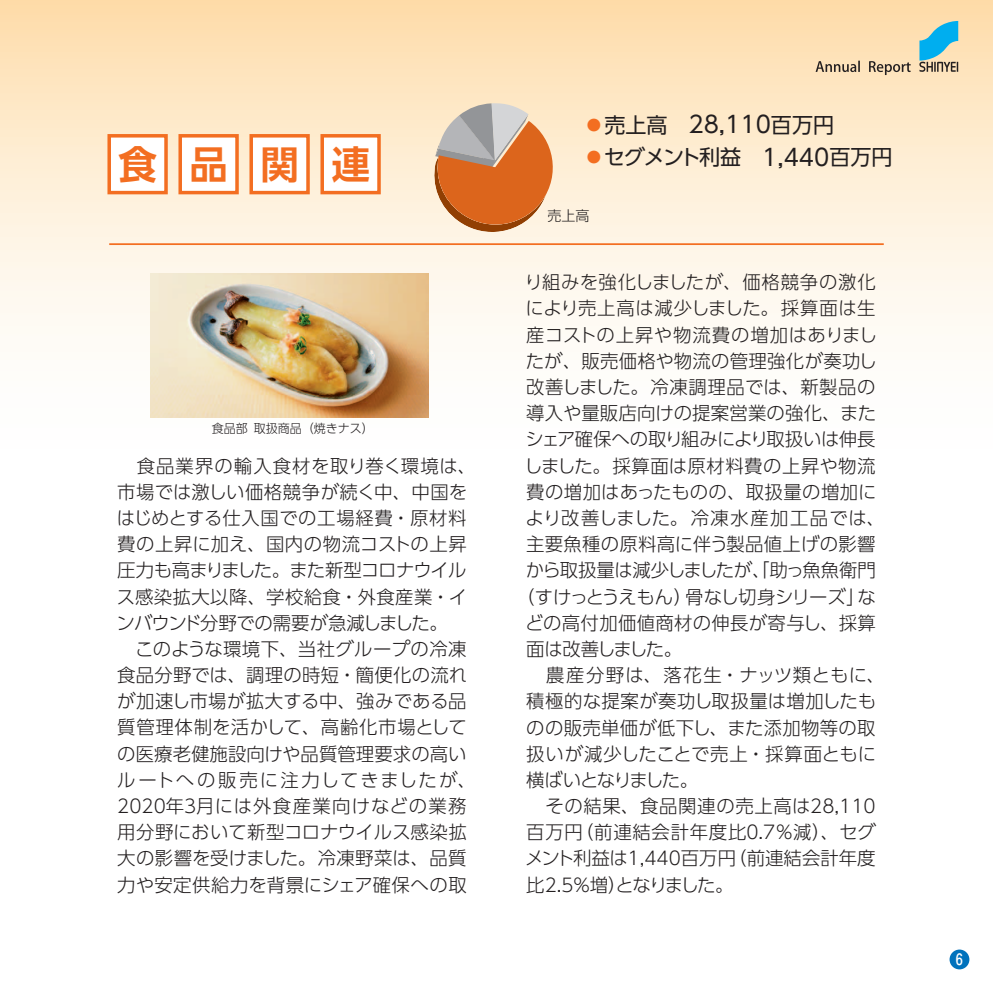
<style>
.page{position:relative;width:993px;height:993px;background:#fff}
.page>*{position:absolute;margin:0;border:0;box-sizing:border-box;transform-origin:0 0}
.t1{font:700 38.5px "UD Shin Go Pro De";color:#f36e21}
.t2{font:21px/32.2px "UD Shin Go Pro";color:#231f20}
.t3{font:300 18.38px/26.2px "UD Shin Go Pro";letter-spacing:.01em;color:#231f20}
.t4{font:300 18.38px "UD Shin Go Pro";letter-spacing:.03em;color:#231f20}
.t5{font:300 18.38px "UD Shin Go Pro";letter-spacing:.035em;color:#231f20}
.t6{font:300 18.38px "UD Shin Go Pro";letter-spacing:-.02em;color:#231f20}
.t7{font:300 18.38px "UD Shin Go Pro";letter-spacing:-.045em;color:#231f20}
.t8{font:300 18.38px "UD Shin Go Pro";letter-spacing:.04em;color:#231f20}
.t9{font:300 18.38px "UD Shin Go Pro";letter-spacing:-.025em;color:#231f20}
.t10{font:300 18.38px "UD Shin Go Pro";letter-spacing:.06em;color:#231f20}
.t11{font:300 18.38px "UD Shin Go Pro";letter-spacing:.055em;color:#231f20}
.t12{font:300 18.38px "UD Shin Go Pro";letter-spacing:-.095em;color:#231f20}
.t13{font:300 18.38px "UD Shin Go Pro";letter-spacing:-.085em;color:#231f20}
.t14{font:300 18.38px "UD Shin Go Pro";letter-spacing:-.09em;color:#231f20}
.t15{font:700 15.75px "Futo Go B101 Pro";color:#fff;scale:.9 1}
.t16{font:300 14px "UD Shin Go Pro";color:#231f20}
.t17{font:300 12.25px "UD Shin Go Pro";color:#231f20}
.s1{color:#f36e21}
.s2{font-size:23.1px}
</style>
<div class="page">
<div style="left:0;top:0;width:992px;height:481px;background:linear-gradient(to bottom,#fee0b2,#feffff)"></div>
<div style="left:948px;top:948px;width:21px;height:21px;background:#0072bc;border-radius:50%"></div>
<div style="left:947px;top:947px;width:23px;height:23px;border:2px solid #fff;border-radius:50%"></div>
<svg style="left:918px;top:21px;width:39px;height:51px;background:#7ab9c2"></svg>
<svg style="left:815px;top:61px;width:95px;height:14px"></svg>
<div style="left:109px;top:136px;width:57px;height:56px;background:#fff"></div>
<div style="left:107px;top:134px;width:61px;height:60px;border:4px solid #f36e21"></div>
<div style="left:180px;top:136px;width:57px;height:56px;background:#fff"></div>
<div style="left:178px;top:134px;width:61px;height:60px;border:4px solid #f36e21"></div>
<div style="left:251px;top:136px;width:57px;height:56px;background:#fff"></div>
<div style="left:249px;top:134px;width:61px;height:60px;border:4px solid #f36e21"></div>
<div style="left:322px;top:136px;width:57px;height:56px;background:#fff"></div>
<div style="left:320px;top:134px;width:60px;height:60px;border:4px solid #f36e21"></div>
<hr style="left:109px;top:243px;width:774px;height:2px;background:#f36e21">
<svg style="left:434px;top:103px;width:118px;height:129px;background:#d5956b"></svg>
<img style="left:151px;top:273px;width:277px;height:144px">
<h1 class="t1" style="left:118px;top:133px;width:253px">食品関連</h1>
<p class="t17" style="left:212px;top:418px;width:164px">食品部 取扱商品（焼きナス）</p>
<p class="t3" style="left:116px;top:451px;width:361px">　食品業界の輸入食材を取り巻く環境は、市場では激しい価格競争が続く中、中国をはじめとする仕入国での工場経費・原材料費の上昇に加え、国内の物流コストの上昇圧力も高まりました。また新型コロナウイルス感染拡大以降、学校給食・外食産業・インバウンド分野での需要が急減しました。<br>　このような環境下、当社グループの冷凍食品分野では、調理の時短・簡便化の流れが加速し市場が拡大する中、強みである品質管理体制を活かして、高齢化市場としての医療老健施設向けや品質管理要求の高いルートへの販売に注力してきましたが、<br>2020年3月には外食産業向けなどの業務用分野において新型コロナウイルス感染拡大の影響を受けました。冷凍野菜は、品質力や安定供給力を背景にシェア確保への取</p>
<p class="t2" style="left:583px;top:108px;width:310px"><span class="s1">◦</span>売上高　<span class="s2">28,110</span>百万円<br><span class="s1">◦</span>セグメント利益　<span class="s2">1,440</span>百万円</p>
<p class="t16" style="left:547px;top:204px;width:43px">売上高</p>
<p class="t5" style="left:524px;top:267px;width:352px">り組みを強化しましたが、価格競争の激化</p>
<p class="t4" style="left:525px;top:293px;width:351px">により売上高は減少しました。採算面は生</p>
<p class="t4" style="left:526px;top:320px;width:352px">産コストの上昇や物流費の増加はありまし</p>
<p class="t3" style="left:526px;top:347px;width:352px">たが、販売価格や物流の管理強化が奏功し</p>
<p class="t4" style="left:526px;top:372px;width:351px">改善しました。冷凍調理品では、新製品の</p>
<p class="t3" style="left:526px;top:399px;width:351px">導入や量販店向けの提案営業の強化、また</p>
<p class="t9" style="left:525px;top:424px;width:351px">シェア確保への取り組みにより取扱いは伸長</p>
<p class="t4" style="left:524px;top:450px;width:353px">しました。採算面は原材料費の上昇や物流</p>
<p class="t3" style="left:526px;top:478px;width:351px">費の増加はあったものの、取扱量の増加に</p>
<p class="t10" style="left:525px;top:503px;width:361px">より改善しました。冷凍水産加工品では、</p>
<p class="t3" style="left:526px;top:530px;width:350px">主要魚種の原料高に伴う製品値上げの影響</p>
<p class="t6" style="left:526px;top:555px;width:351px">から取扱量は減少しましたが、「助っ魚魚衛門</p>
<p class="t7" style="left:516px;top:581px;width:361px">（すけっとうえもん）骨なし切身シリーズ」な</p>
<p class="t3" style="left:525px;top:608px;width:352px">どの高付加価値商材の伸長が寄与し、採算</p>
<p class="t14" style="left:526px;top:634px;width:157px">面は改善しました。</p>
<p class="t11" style="left:526px;top:660px;width:360px">　農産分野は、落花生・ナッツ類ともに、</p>
<p class="t3" style="left:526px;top:687px;width:351px">積極的な提案が奏功し取扱量は増加したも</p>
<p class="t3" style="left:526px;top:713px;width:350px">のの販売単価が低下し、また添加物等の取</p>
<p class="t3" style="left:526px;top:739px;width:351px">扱いが減少したことで売上・採算面ともに</p>
<p class="t13" style="left:526px;top:764px;width:173px">横ばいとなりました。</p>
<p class="t5" style="left:526px;top:791px;width:351px">　その結果、食品関連の売上高は28,110</p>
<p class="t8" style="left:526px;top:817px;width:351px">百万円（前連結会計年度比0.7％減）、セグ</p>
<p class="t3" style="left:525px;top:844px;width:352px">メント利益は1,440百万円（前連結会計年度</p>
<p class="t12" style="left:526px;top:869px;width:209px">比2.5％増）となりました。</p>
<p class="t15" style="left:955px;top:946px;width:9px">6</p>
</div>
